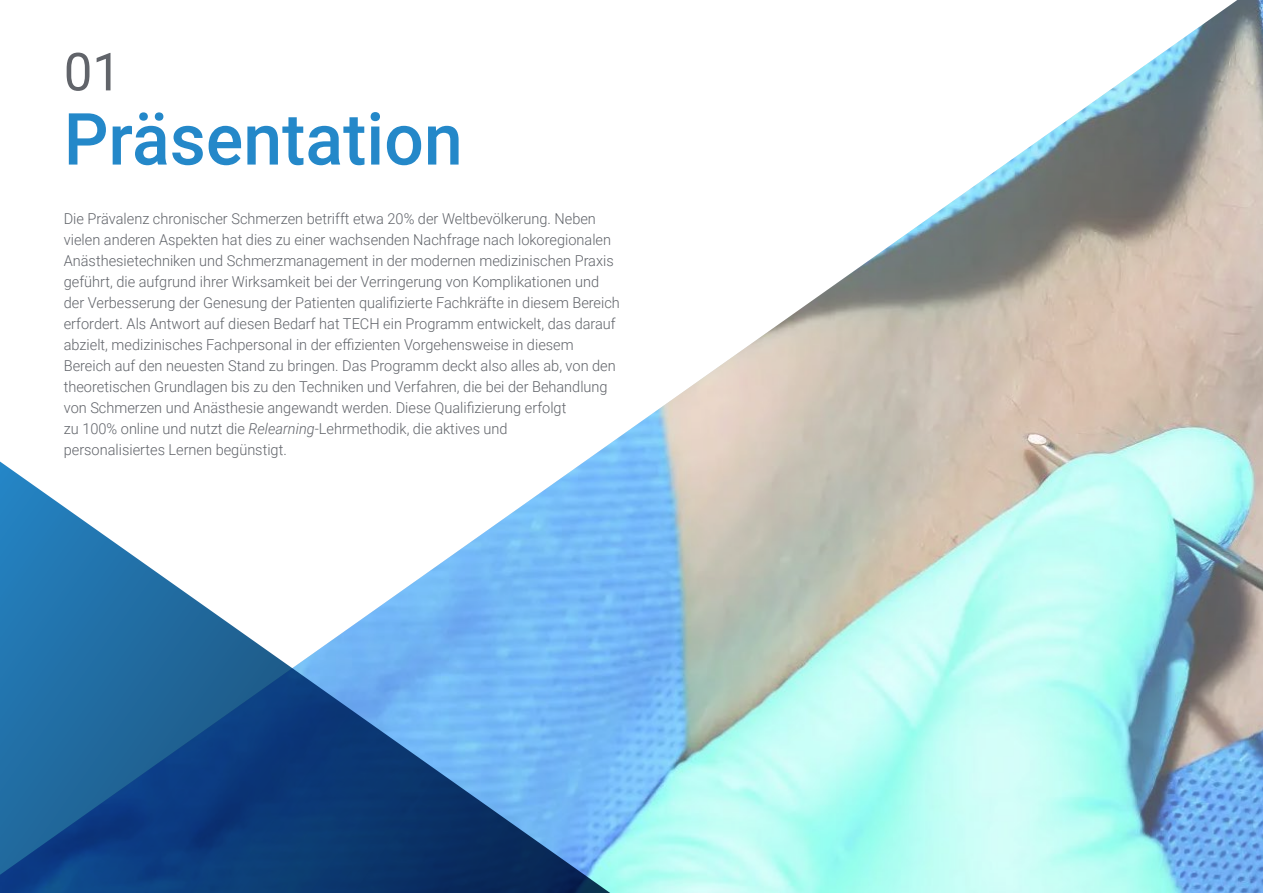
<style>
.page{position:relative;width:1263px;height:893px;background:#fff}
.page>*{position:absolute;margin:0;border:0;box-sizing:border-box;transform-origin:0 0}
.t1{font:500 72px "Roboto";color:#2488c9}
.t2{font:52.5px "Roboto";color:#61646a}
.t3{font:300 15px/21px "Roboto";color:#61646a}
.s1{font-style:italic}
</style>
<div class="page">
<img style="left:606px;top:0;width:657px;height:893px">
<svg style="left:0;top:446px;width:640px;height:447px"></svg>
<h2 class="t2" style="left:64px;top:35px;width:59px">01</h2>
<h1 class="t1" style="left:64px;top:89px;width:400px">Präsentation</h1>
<p class="t3" style="left:64px;top:207px;width:558px">Die Prävalenz chronischer Schmerzen betrifft etwa 20% der Weltbevölkerung. Neben vielen anderen Aspekten hat dies zu einer wachsenden Nachfrage nach lokoregionalen Anästhesietechniken und Schmerzmanagement in der modernen medizinischen Praxis geführt, die aufgrund ihrer Wirksamkeit bei der Verringerung von Komplikationen und der Verbesserung der Genesung der Patienten qualifizierte Fachkräfte in diesem Bereich erfordert. Als Antwort auf diesen Bedarf hat TECH ein Programm entwickelt, das darauf abzielt, medizinisches Fachpersonal in der effizienten Vorgehensweise in diesem Bereich auf den neuesten Stand zu bringen. Das Programm deckt also alles ab, von den theoretischen Grundlagen bis zu den Techniken und Verfahren, die bei der Behandlung von Schmerzen und Anästhesie angewandt werden. Diese Qualifizierung erfolgt<br>zu 100% online und nutzt die <span class="s1">Relearning</span>-Lehrmethodik, die aktives und<br>personalisiertes Lernen begünstigt.</p>
</div>
